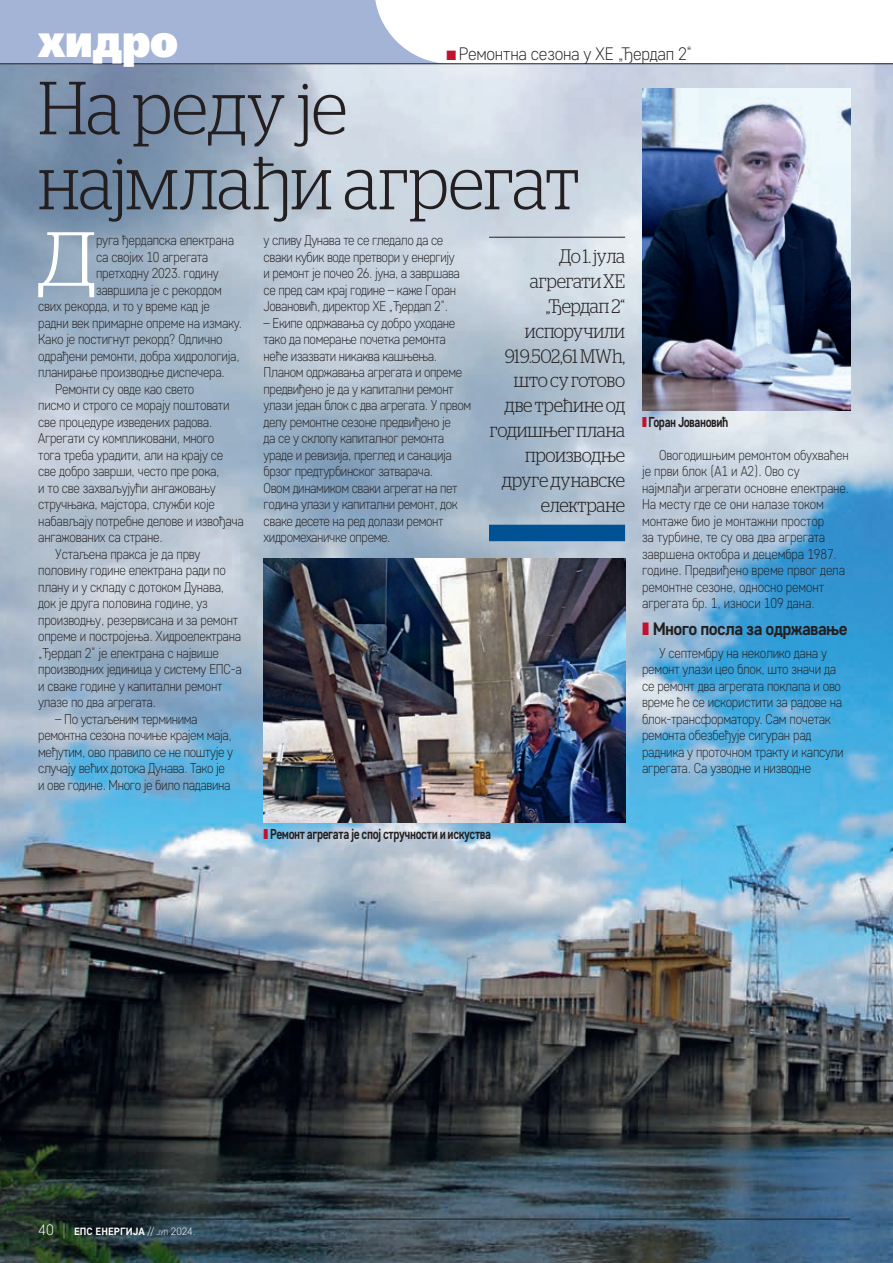
<style>
.page{position:relative;width:893px;height:1263px;background:#fff}
.page>*{position:absolute;margin:0;border:0;box-sizing:border-box;transform-origin:0 0}
.t1{font:300 76.5px "Stag LC";color:#fff;scale:1.11 1}
.t2{font:300 75px/75px "Stag LC";letter-spacing:-.01em;color:#231f20;scale:.9 1}
.t3{font:45px "Free Set Extra Bold C";letter-spacing:-.015em;color:#fff;scale:.9 1}
.t4{font:300 19.5px/24.9px "Stag LC";letter-spacing:-.015em;color:#231f20;text-align:right;scale:.9 1}
.t5{font:300 18px "Core Sans D25";letter-spacing:-.02em;color:#231f20;scale:.95 1}
.t6{font:700 18px "Core Sans D55";letter-spacing:-.035em;color:#231f20;scale:.95 1}
.t7{font:700 14.4px "Core Sans D55";letter-spacing:-.035em;color:#231f20;scale:.8 1}
.t8{font:300 14.25px/16.5px "Core Sans D25";letter-spacing:-.02em;color:#231f20;scale:.9 1}
.t9{font:700 10.5px "Core Sans D55";color:#fff}
.s1{color:#c3102e}
.s2{font-family:"Core Sans D25";font-weight:300;font-size:15px}
.s3{font-family:"Core Sans D15";font-weight:100;font-size:18px}
.s4{font-family:"Core Sans D25";font-weight:300}
.s5{font-family:"Core Sans D25";font-weight:300;font-size:7.35px}
</style>
<div class="page">
<img style="left:0;top:65px;width:893px;height:1198px">
<svg style="left:0;top:0;width:451px;height:64px;background:#adbbd9"></svg>
<hr style="left:38px;top:1219px;width:812px;height:1px;background:#231f20">
<hr style="left:0;top:64px;width:893px;height:1px;background:#231f20">
<hr style="left:489px;top:237px;width:136px;height:1px;background:#231f20">
<div style="left:489px;top:525px;width:136px;height:16px;background:#005294"></div>
<img style="left:642px;top:88px;width:208px;height:322px">
<img style="left:264px;top:559px;width:361px;height:264px">
<h3 class="t3" style="left:38px;top:15px;width:157px">хидро</h3>
<p class="t5" style="left:446px;top:43px;width:260px"><span class="s1">■</span> Ремонтна сезона у ХЕ „Ђердап 2“</p>
<h2 class="t2" style="left:38px;top:63px;width:603px">На реду је најмлађи агрегат</h2>
<h3 class="t4" style="left:490px;top:242px;width:152px">До 1. јула агрегати ХЕ „Ђердап 2“ испоручили<br>919.502,61 MWh, што су готово две трећине од годишњег плана производње друге дунавске електране</h3>
<h1 class="t1" style="left:37px;top:203px;width:54px">Д</h1>
<p class="t8" style="left:96px;top:232px;width:155px">руга ђердапска електрана</p>
<p class="t8" style="left:264px;top:232px;width:220px">у сливу Дунава те се гледало да се сваки кубик воде претвори у енергију и ремонт је почео 26. јуна, а завршава се пред сам крај године – каже Горан Јовановић, директор ХЕ „Ђердап 2“.</p>
<p class="t8" style="left:264px;top:314px;width:232px">– Екипе одржавања су добро уходане тако да померање почетка ремонта неће изазвати никаква кашњења.<br>Планом одржавања агрегата и опреме предвиђено је да у капитални ремонт улази један блок с два агрегата. У првом делу ремонтне сезоне предвиђено је<br>да се у склопу капиталног ремонта ураде и ревизија, преглед и санација брзог предтурбинског затварача.<br>Овом динамиком сваки агрегат на пет година улази у капитални ремонт, док сваке десете на ред долази ремонт хидромеханичке опреме.</p>
<p class="t8" style="left:96px;top:248px;width:126px">са својих 10 агрегата</p>
<p class="t8" style="left:96px;top:265px;width:138px">претходну 2023. годину</p>
<p class="t8" style="left:96px;top:281px;width:141px">завршила је с рекордом</p>
<p class="t8" style="left:38px;top:298px;width:192px">свих рекорда, и то у време кад је</p>
<p class="t8" style="left:38px;top:314px;width:228px">радни век примарне опреме на измаку.</p>
<p class="t8" style="left:38px;top:331px;width:206px">Како је постигнут рекорд? Одлично</p>
<p class="t8" style="left:38px;top:347px;width:225px">одрађени ремонти, добра хидрологија,</p>
<p class="t8" style="left:38px;top:364px;width:209px">планирање производње диспечера.</p>
<p class="t8" style="left:55px;top:380px;width:156px">Ремонти су овде као свето</p>
<p class="t8" style="left:38px;top:397px;width:214px">писмо и строго се морају поштовати</p>
<p class="t8" style="left:38px;top:413px;width:195px">све процедуре изведених радова.</p>
<p class="t8" style="left:38px;top:430px;width:197px">Агрегати су компликовани, много</p>
<p class="t8" style="left:38px;top:446px;width:207px">тога треба урадити, али на крају се</p>
<p class="t8" style="left:38px;top:463px;width:203px">све добро заврши, често пре рока,</p>
<p class="t8" style="left:38px;top:479px;width:199px">и то све захваљујући ангажовању</p>
<p class="t8" style="left:38px;top:496px;width:198px">стручњака, мајстора, служби које</p>
<p class="t8" style="left:38px;top:512px;width:230px">набављају потребне делове и извођача</p>
<p class="t8" style="left:38px;top:529px;width:140px">ангажованих са стране.</p>
<p class="t8" style="left:55px;top:545px;width:163px">Устаљена пракса је да прву</p>
<p class="t8" style="left:38px;top:562px;width:210px">половину године електрана ради по</p>
<p class="t8" style="left:38px;top:578px;width:208px">плану и у складу с дотоком Дунава,</p>
<p class="t8" style="left:38px;top:595px;width:190px">док је друга половина године, уз</p>
<p class="t8" style="left:38px;top:611px;width:224px">производњу, резервисана и за ремонт</p>
<p class="t8" style="left:38px;top:628px;width:227px">опреме и постројења. Хидроелектрана</p>
<p class="t8" style="left:38px;top:644px;width:202px">„Ђердап 2“ је електрана с највише</p>
<p class="t8" style="left:38px;top:661px;width:228px">производних јединица у систему ЕПС-а</p>
<p class="t8" style="left:38px;top:677px;width:206px">и сваке године у капитални ремонт</p>
<p class="t8" style="left:38px;top:694px;width:132px">улазе по два агрегата.</p>
<p class="t8" style="left:38px;top:710px;width:218px;text-indent:17px">– По устаљеним терминима ремонтна сезона почиње крајем маја, међутим, ово правило се не поштује у случају већих дотока Дунава. Тако је и ове године. Много је било падавина</p>
<p class="t7" style="left:642px;top:412px;width:109px"><span class="s1">❚</span> Горан Јовановић</p>
<p class="t8" style="left:642px;top:446px;width:232px;text-indent:17px">Овогодишњим ремонтом обухваћен је први блок (А1 и А2). Ово су најмлађи агрегати основне електране.<br>На месту где се они налазе током монтаже био је монтажни простор<br>за турбине, те су ова два агрегата завршена октобра и децембра 1987. године. Предвиђено време првог дела ремонтне сезоне, односно ремонт агрегата бр. 1, износи 109 дана.</p>
<p class="t6" style="left:642px;top:617px;width:218px"><span class="s1">❚</span> Много посла за одржавање</p>
<p class="t8" style="left:642px;top:644px;width:225px;text-indent:17px">У септембру на неколико дана у ремонт улази цео блок, што значи да се ремонт два агрегата поклапа и ово време ће се искористити за радове на блок-трансформатору. Сам почетак ремонта обезбеђује сигуран рад радника у проточном тракту и капсули агрегата. Са узводне и низводне</p>
<p class="t7" style="left:264px;top:825px;width:286px"><span class="s1">❚</span> Ремонт агрегата је спој стручности и искуства</p>
<p class="t9" style="left:38px;top:1225px;width:159px"><span class="s2">40</span> <span class="s3">|</span> ЕПС ЕНЕРГИЈА <span class="s4">//</span> <span class="s5">јул</span> <span class="s4">2024.</span></p>
</div>
